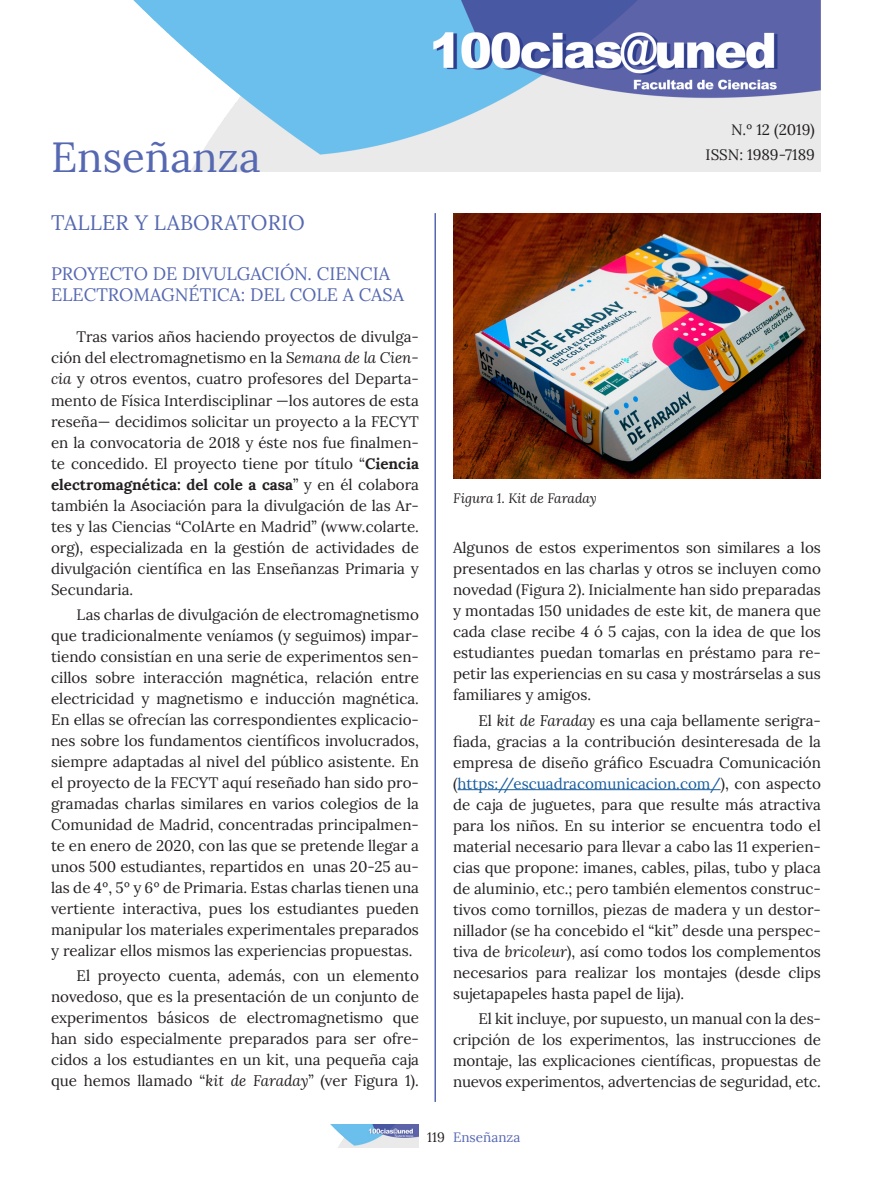
<style>
.page{position:relative;width:872px;height:1187px;background:#fff}
.page>*{position:absolute;margin:0;border:0;box-sizing:border-box;transform-origin:0 0}
.t1{font:42px "Lora";color:#5568b1}
.Título_2{font:21px "Lora";letter-spacing:.01em;color:#5568b1}
.Título_3{font:18px/21.6px "Lora";color:#5568b1}
.Párrafo{font:15.15px/21px "Lora";color:#231f20;text-align:justify}
.Pie_de_foto{font:italic 13.5px "Lora";color:#231f20}
.t2{font:13.5px "Lora";color:#5568b1}
.s1{font-style:italic}
.s2{font-weight:700}
.s3{color:#175d9e}
.s4{color:#231f20}
</style>
<div class="page">
<img style="left:330px;top:1124px;width:89px;height:22px">
<hr style="left:457px;top:789px;width:263px;height:1px;background:#175d9e">
<img style="left:133px;top:0;width:688px;height:172px">
<img style="left:453px;top:213px;width:368px;height:265px">
<hr style="left:434px;top:213px;width:2px;height:888px;background:#5568b1">
<p class="t1" style="left:51px;top:125px;width:211px">Enseñanza</p>
<p class="Párrafo" style="left:731px;top:118px;width:85px">N.º 12 (2019)</p>
<p class="Párrafo" style="left:705px;top:143px;width:111px">ISSN: 1989-7189</p>
<p class="Título_2" style="left:51px;top:207px;width:255px">TALLER Y LABORATORIO</p>
<p class="Título_3" style="left:51px;top:261px;width:354px">PROYECTO DE DIVULGACIÓN. CIENCIA<br>ELECTROMAGNÉTICA: DEL COLE A CASA</p>
<p class="Párrafo" style="left:51px;top:325px;width:369px;text-indent:26px">Tras varios años haciendo proyectos de divulga&shy;ción del electromagnetismo en la <span class="s1">Semana de la Cien&shy;cia</span> y otros eventos, cuatro profesores del Departa&shy;mento de Física Interdisciplinar —los autores de esta reseña— decidimos solicitar un proyecto a la FECYT en la convocatoria de 2018 y éste nos fue finalmen&shy;te concedido. El proyecto tiene por título “<span class="s2">Ciencia electromagnética: del cole a casa</span>” y en él colabora también la Asociación para la divulgación de las Ar&shy;tes y las Ciencias “ColArte en Madrid” (www.colarte. org), especializada en la gestión de actividades de divulgación científica en las Enseñanzas Primaria y Secundaria.</p>
<p class="Párrafo" style="left:51px;top:603px;width:369px;text-indent:26px">Las charlas de divulgación de electromagnetismo que tradicionalmente veníamos (y seguimos) impar&shy;tiendo consistían en una serie de experimentos sen&shy;cillos sobre interacción magnética, relación entre electricidad y magnetismo e inducción magnética.<br>En ellas se ofrecían las correspondientes explicacio&shy;nes sobre los fundamentos científicos involucrados, siempre adaptadas al nivel del público asistente. En el proyecto de la FECYT aquí reseñado han sido pro&shy;gramadas charlas similares en varios colegios de la Comunidad de Madrid, concentradas principalmen&shy;te en enero de 2020, con las que se pretende llegar a unos 500 estudiantes, repartidos en unas 20-25 au&shy;las de 4º, 5º y 6º de Primaria. Estas charlas tienen una vertiente interactiva, pues los estudiantes pueden manipular los materiales experimentales preparados y realizar ellos mismos las experiencias propuestas.</p>
<p class="Párrafo" style="left:51px;top:964px;width:369px;text-indent:26px">El proyecto cuenta, además, con un elemento novedoso, que es la presentación de un conjunto de experimentos básicos de electromagnetismo que han sido especialmente preparados para ser ofre&shy;cidos a los estudiantes en un kit, una pequeña caja que hemos llamado “<span class="s1">kit de Faraday</span>” (ver Figura 1).</p>
<p class="Pie_de_foto" style="left:453px;top:489px;width:145px">Figura 1. Kit de Faraday</p>
<p class="Párrafo" style="left:453px;top:536px;width:369px">Algunos de estos experimentos son similares a los presentados en las charlas y otros se incluyen como novedad (Figura 2). Inicialmente han sido preparadas y montadas 150 unidades de este kit, de manera que cada clase recibe 4 ó 5 cajas, con la idea de que los estudiantes puedan tomarlas en préstamo para re&shy;petir las experiencias en su casa y mostrárselas a sus familiares y amigos.</p>
<p class="Párrafo" style="left:453px;top:708px;width:369px;text-indent:26px">El <span class="s1">kit de Faraday</span> es una caja bellamente serigra&shy;fiada, gracias a la contribución desinteresada de la empresa de diseño gráfico Escuadra Comunicación (<span class="s3">https://escuadracomunicacion.com/</span>), con aspecto de caja de juguetes, para que resulte más atractiva para los niños. En su interior se encuentra todo el material necesario para llevar a cabo las 11 experien&shy;cias que propone: imanes, cables, pilas, tubo y placa de aluminio, etc.; pero también elementos construc&shy;tivos como tornillos, piezas de madera y un destor&shy;nillador (se ha concebido el “kit” desde una perspec&shy;tiva de <span class="s1">bricoleur</span>), así como todos los complementos necesarios para realizar los montajes (desde clips sujetapapeles hasta papel de lija).</p>
<p class="Párrafo" style="left:453px;top:1006px;width:369px;text-indent:26px">El kit incluye, por supuesto, un manual con la des&shy;cripción de los experimentos, las instrucciones de montaje, las explicaciones científicas, propuestas de nuevos experimentos, advertencias de seguridad, etc.</p>
<p class="t2" style="left:427px;top:1126px;width:95px"><span class="s4">119</span> Enseñanza</p>
</div>
